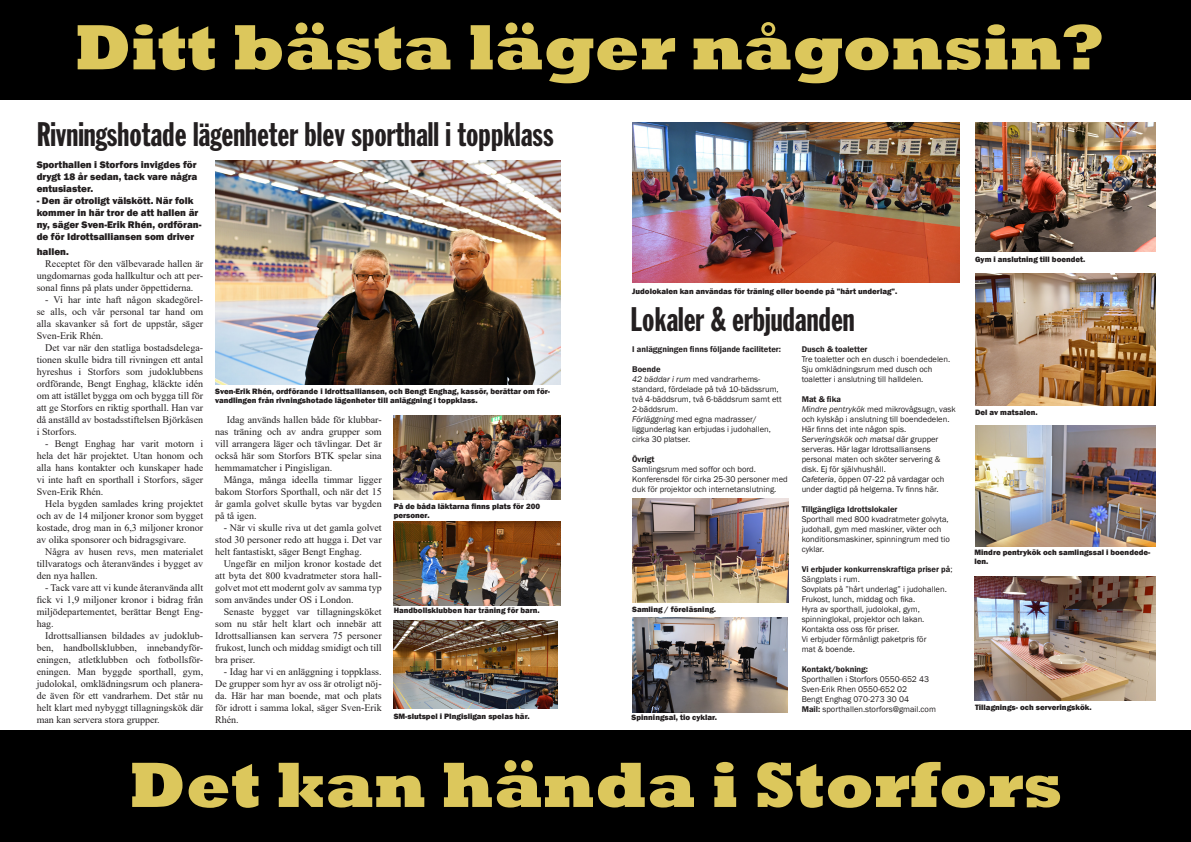
<style>
.page{position:relative;width:1191px;height:842px;background:#fff}
.page>*{position:absolute;margin:0;border:0;box-sizing:border-box;transform-origin:0 0}
.t1{font:800 65px "Rockwell";color:#dcc75c}
.huvudrubrik{font:33.5px "Franklin Gothic Extra Cond";color:#231f20}
.brödtext{font:10px/12px "Times New Roman";color:#231f20;text-align:justify}
.ingress{font:800 10px/12px "Franklin Gothic";color:#231f20;text-align:justify}
.notistext{font:8.5px/10px "Franklin Gothic";color:#231f20}
.notistext-2{font:600 8.5px "Franklin Gothic";color:#231f20}
.bildtext{font:800 8px/9px "Franklin Gothic";color:#231f20}
.s1{font-style:italic}
.s2{font-weight:400}
.s3{font-weight:600}
</style>
<div class="page">
<img style="left:975px;top:122px;width:180px;height:130px">
<img style="left:974px;top:576px;width:181px;height:124px">
<img style="left:975px;top:274px;width:180px;height:132px">
<img style="left:975px;top:426px;width:180px;height:120px">
<div style="left:0;top:0;width:1191px;height:99px;background:#000"></div>
<div style="left:0;top:731px;width:1191px;height:111px;background:#000"></div>
<img style="left:215px;top:161px;width:345px;height:224px">
<img style="left:394px;top:416px;width:166px;height:83px">
<img style="left:632px;top:123px;width:327px;height:160px">
<img style="left:394px;top:620px;width:164px;height:89px">
<img style="left:394px;top:521px;width:166px;height:84px">
<img style="left:632px;top:618px;width:155px;height:94px">
<img style="left:632px;top:498px;width:156px;height:104px">
<p class="t1" style="left:74px;top:10px;width:1030px">Ditt bästa läger någonsin?</p>
<p class="huvudrubrik" style="left:37px;top:117px;width:518px">Rivningshotade lägenheter blev sporthall i toppklass</p>
<p class="ingress" style="left:37px;top:159px;width:162px">Sporthallen i Storfors invigdes för drygt 18 år sedan, tack vare några entusiaster.</p>
<p class="ingress" style="left:37px;top:195px;width:166px;text-align:left">- Den är otroligt välskött. När folk kommer in här tror de att hallen är ny, säger Sven-Erik Rhén, ordföran&shy;de för Idrottsalliansen som driver</p>
<p class="ingress" style="left:37px;top:245px;width:34px">hallen.</p>
<p class="brödtext" style="left:37px;top:257px;width:168px;text-indent:9px">Receptet för den välbevarade hallen är ungdomarnas goda hallkultur och att per&shy;sonal finns på plats under öppettiderna.</p>
<p class="brödtext" style="left:37px;top:293px;width:168px;text-indent:9px">- Vi har inte haft någon skadegörel&shy;se alls, och vår personal tar hand om alla skavanker så fort de uppstår, säger Sven-Erik Rhén.</p>
<p class="brödtext" style="left:37px;top:341px;width:168px;text-indent:9px">Det var när den statliga bostadsdelega&shy;tionen skulle bidra till rivningen ett antal hyreshus i Storfors som judoklubbens ordförande, Bengt Enghag, kläckte idén om att istället bygga om och bygga till för att ge Storfors en riktig sporthall. Han var då anställd av bostadsstiftelsen Björkåsen i Storfors.</p>
<p class="brödtext" style="left:37px;top:437px;width:168px;text-indent:9px">- Bengt Enghag har varit motorn i hela det här projektet. Utan honom och alla hans kontakter och kunskaper hade vi inte haft en sporthall i Storfors, säger Sven-Erik Rhén.</p>
<p class="brödtext" style="left:37px;top:497px;width:168px;text-indent:9px">Hela bygden samlades kring projektet och av de 14 miljoner kronor som bygget kostade, drog man in 6,3 miljoner kronor av olika sponsorer och bidragsgivare.</p>
<p class="brödtext" style="left:37px;top:545px;width:168px;text-indent:9px">Några av husen revs, men materialet tillvaratogs och återanvändes i bygget av den nya hallen.</p>
<p class="brödtext" style="left:37px;top:581px;width:168px;text-indent:9px">- Tack vare att vi kunde återanvända allt fick vi 1,9 miljoner kronor i bidrag från miljödepartementet, berättar Bengt Eng&shy;hag.</p>
<p class="brödtext" style="left:37px;top:629px;width:168px;text-indent:9px">Idrottsalliansen bildades av judoklub&shy;ben, handbollsklubben, innebandyför&shy;eningen, atletklubben och fotbollsför&shy;eningen. Man byggde sporthall, gym, judolokal, omklädningsrum och planera&shy;de även för ett vandrarhem. Det står nu helt klart med nybyggt tillagningskök där man kan servera stora grupper.</p>
<p class="bildtext" style="left:215px;top:387px;width:336px">Sven-Erik Rhén, ordförande i Idrottsalliansen, och Bengt Enghag, kassör, berättar om för&shy;vandlingen från rivningshotade lägenheter till anläggning i toppklass.</p>
<p class="brödtext" style="left:215px;top:414px;width:168px;text-indent:12px">Idag används hallen både för klubbar&shy;nas träning och av andra grupper som vill arrangera läger och tävlingar. Det är också här som Storfors BTK spelar sina hemmamatcher i Pingisligan.</p>
<p class="brödtext" style="left:215px;top:474px;width:168px;text-indent:9px">Många, många ideella timmar ligger bakom Storfors Sporthall, och när det 15 år gamla golvet skulle bytas var bygden på tå igen.</p>
<p class="brödtext" style="left:215px;top:522px;width:168px;text-indent:9px">- När vi skulle riva ut det gamla golvet stod 30 personer redo att hugga i. Det var helt fantastiskt, säger Bengt Enghag.</p>
<p class="brödtext" style="left:215px;top:558px;width:168px;text-indent:9px">Ungefär en miljon kronor kostade det att byta det 800 kvadratmeter stora hall&shy;golvet mot ett modernt golv av samma typ som användes under OS i London.</p>
<p class="brödtext" style="left:215px;top:606px;width:168px;text-indent:9px">Senaste bygget var tillagningsköket som nu står helt klart och innebär att Idrottsalliansen kan servera 75 personer frukost, lunch och middag smidigt och till bra priser.</p>
<p class="brödtext" style="left:215px;top:666px;width:168px;text-indent:9px">- Idag har vi en anläggning i toppklass.<br>De grupper som hyr av oss är otroligt nöj&shy;da. Här har man boende, mat och plats för idrott i samma lokal, säger Sven-Erik Rhén.</p>
<p class="bildtext" style="left:394px;top:501px;width:148px">På de båda läktarna finns plats för 200 personer.</p>
<p class="bildtext" style="left:394px;top:606px;width:148px">Handbollsklubben har träning för barn.</p>
<p class="bildtext" style="left:394px;top:711px;width:137px">SM-slutspel i PIngisligan spelas här.</p>
<p class="bildtext" style="left:632px;top:286px;width:267px">Judolokalen kan användas för träning eller boende på ”hårt underlag”.</p>
<p class="huvudrubrik" style="left:630px;top:301px;width:226px">Lokaler &amp; erbjudanden</p>
<p class="notistext-2" style="left:632px;top:344px;width:150px">I anläggningen finns följande faciliteter:</p>
<p class="notistext-2" style="left:632px;top:364px;width:30px">Boende</p>
<p class="notistext" style="left:632px;top:374px;width:151px"><span class="s1">42 bäddar i rum</span> med vandrarhems&shy;standard, fördelade på två 10-bädssrum, två 4-bäddsrum, två 6-bäddsrum samt ett<br>2-bäddsrum.</p>
<p class="notistext" style="left:632px;top:414px;width:140px"><span class="s1">Förläggning</span> med egna madrasser/ liggunderlag kan erbjudas i judohallen, cirka 30 platser.</p>
<p class="notistext-2" style="left:632px;top:454px;width:24px">Övrigt</p>
<p class="notistext" style="left:632px;top:464px;width:125px">Samlingsrum med soffor och bord.</p>
<p class="notistext" style="left:632px;top:474px;width:157px">Konferensdel för cirka 25-30 personer med duk för projektor och internetanslutning.</p>
<p class="bildtext" style="left:632px;top:604px;width:85px">Samling / föreläsning.</p>
<p class="bildtext" style="left:631px;top:713px;width:87px">Spinningsal, tio cyklar.</p>
<p class="notistext-2" style="left:801px;top:344px;width:67px">Dusch &amp; toaletter</p>
<p class="notistext" style="left:801px;top:354px;width:150px">Tre toaletter och en dusch i boendedelen.</p>
<p class="notistext" style="left:801px;top:364px;width:132px">Sju omklädningsrum med dusch och toaletter i anslutning till halldelen.</p>
<p class="notistext-2" style="left:801px;top:394px;width:41px">Mat &amp; fika</p>
<p class="notistext" style="left:801px;top:404px;width:156px"><span class="s1">Mindre pentrykök</span> med mikrovågsugn, vask och kylskåp i anslutning till boendedelen.<br>Här finns det inte någon spis.</p>
<p class="notistext" style="left:801px;top:434px;width:140px"><span class="s1">Serveringskök och matsal</span> där grupper serveras. Här lagar Idrottsalliansens personal maten och sköter servering &amp; disk. Ej för självhushåll.</p>
<p class="notistext" style="left:801px;top:474px;width:144px"><span class="s1">Cafeteria</span>, öppen 07-22 på vardagar och under dagtid på helgerna. Tv finns här.</p>
<p class="notistext-2" style="left:801px;top:504px;width:97px">Tillgängliga Idrottslokaler</p>
<p class="notistext" style="left:801px;top:514px;width:148px">Sporthall med 800 kvadratmeter golvyta,</p>
<p class="notistext" style="left:801px;top:524px;width:150px">judohall, gym med maskiner, vikter och konditionsmaskiner, spinningrum med tio cyklar.</p>
<p class="notistext-2" style="left:801px;top:564px;width:152px">Vi erbjuder konkurrenskraftiga priser på<span class="s2">;</span></p>
<p class="notistext" style="left:801px;top:574px;width:60px">Sängplats i rum.</p>
<p class="notistext" style="left:801px;top:584px;width:147px">Sovplats på ”hårt underlag” i judohallen.</p>
<p class="notistext" style="left:801px;top:594px;width:115px">Frukost, lunch, middag och fika.</p>
<p class="notistext" style="left:801px;top:604px;width:124px">Hyra av sporthall, judolokal, gym, spinninglokal, projektor och lakan.</p>
<p class="notistext" style="left:801px;top:624px;width:99px">Kontakta oss oss för priser.</p>
<p class="notistext" style="left:801px;top:634px;width:126px">Vi erbjuder förmånligt paketpris för</p>
<p class="notistext" style="left:801px;top:644px;width:55px">mat &amp; boende.</p>
<p class="notistext-2" style="left:801px;top:664px;width:68px">Kontakt/bokning:</p>
<p class="notistext" style="left:801px;top:674px;width:129px">Sporthallen i Storfors 0550-652 43</p>
<p class="notistext" style="left:801px;top:684px;width:107px">Sven-Erik Rhen 0550-652 02</p>
<p class="notistext" style="left:801px;top:694px;width:109px">Bengt Enghag 070-273 30 04</p>
<p class="notistext" style="left:801px;top:704px;width:136px"><span class="s3">Mail:</span> sporthallen.storfors@gmail.com</p>
<p class="bildtext" style="left:975px;top:255px;width:112px">Gym i anslutning till boendet.</p>
<p class="bildtext" style="left:975px;top:407px;width:64px">Del av matsalen.</p>
<p class="bildtext" style="left:974px;top:548px;width:177px">Mindre pentrykök och samlingssal i boendede&shy;len.</p>
<p class="bildtext" style="left:975px;top:702px;width:118px">Tillagnings- och serveringskök.</p>
<p class="t1" style="left:129px;top:748px;width:935px">Det kan hända i Storfors</p>
</div>
